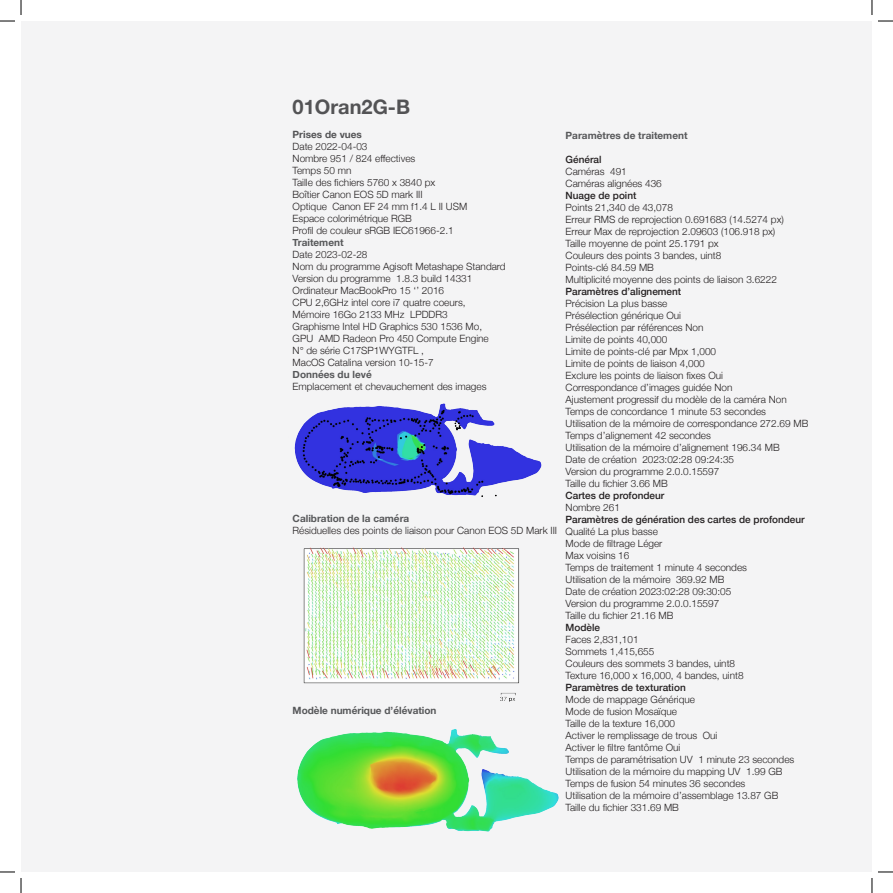
<style>
.page{position:relative;width:893px;height:893px;background:#fff}
.page>*{position:absolute;margin:0;border:0;box-sizing:border-box;transform-origin:0 0}
.t1{font:700 20px "Helvetica Neue";color:#535355}
.t2{font:300 10px "Helvetica Neue";color:#231f20}
.t3{font:500 10px "Helvetica Neue";color:#231f20}
.t4{font:700 10px "Helvetica Neue";color:#57585a}
.t5{font:700 10px "Helvetica Neue";color:#535355}
</style>
<div class="page">
<div style="left:21px;top:21px;width:850px;height:850px;background:#f4f4f5"></div>
<img style="left:294px;top:403px;width:248px;height:94px">
<img style="left:297px;top:729px;width:262px;height:103px">
<img style="left:303px;top:547px;width:217px;height:154px">
<svg style="left:0;top:0;width:22px;height:22px"></svg>
<svg style="left:0;top:871px;width:22px;height:21px"></svg>
<svg style="left:871px;top:0;width:21px;height:22px"></svg>
<svg style="left:871px;top:871px;width:21px;height:21px"></svg>
<p class="t1" style="left:292px;top:91px;width:119px">01Oran2G-B</p>
<p class="t5" style="left:292px;top:126px;width:71px">Prises de vues</p>
<p class="t2" style="left:292px;top:138px;width:76px">Date 2022-04-03</p>
<p class="t2" style="left:292px;top:150px;width:124px">Nombre 951 / 824 effectives</p>
<p class="t2" style="left:292px;top:162px;width:60px">Temps 50 mn</p>
<p class="t2" style="left:292px;top:174px;width:144px">Taille des fichiers 5760 x 3840 px</p>
<p class="t2" style="left:292px;top:186px;width:132px">Boîtier Canon EOS 5D mark III</p>
<p class="t2" style="left:292px;top:198px;width:176px">Optique Canon EF 24 mm f1.4 L II USM</p>
<p class="t2" style="left:292px;top:210px;width:121px">Espace colorimétrique RGB</p>
<p class="t2" style="left:292px;top:222px;width:162px">Profil de couleur sRGB IEC61966-2.1</p>
<p class="t4" style="left:292px;top:234px;width:52px">Traitement</p>
<p class="t2" style="left:292px;top:246px;width:76px">Date 2023-02-28</p>
<p class="t2" style="left:292px;top:258px;width:214px">Nom du programme Agisoft Metashape Standard</p>
<p class="t2" style="left:292px;top:270px;width:181px">Version du programme 1.8.3 build 14331</p>
<p class="t2" style="left:292px;top:282px;width:153px">Ordinateur MacBookPro 15 ‘’ 2016</p>
<p class="t2" style="left:292px;top:294px;width:174px">CPU 2,6GHz intel core i7 quatre coeurs,</p>
<p class="t2" style="left:292px;top:306px;width:157px">Mémoire 16Go 2133 MHz LPDDR3</p>
<p class="t2" style="left:292px;top:318px;width:191px">Graphisme Intel HD Graphics 530 1536 Mo,</p>
<p class="t2" style="left:292px;top:330px;width:198px">GPU AMD Radeon Pro 450 Compute Engine</p>
<p class="t2" style="left:292px;top:342px;width:133px">N° de série C17SP1WYGTFL ,</p>
<p class="t2" style="left:292px;top:354px;width:143px">MacOS Catalina version 10-15-7</p>
<p class="t4" style="left:292px;top:366px;width:81px">Données du levé</p>
<p class="t2" style="left:292px;top:378px;width:195px">Emplacement et chevauchement des images</p>
<p class="t4" style="left:292px;top:510px;width:118px">Calibration de la caméra</p>
<p class="t2" style="left:292px;top:522px;width:266px">Résiduelles des points de liaison pour Canon EOS 5D Mark III</p>
<p class="t4" style="left:292px;top:702px;width:145px">Modèle numérique d’élévation</p>
<p class="t4" style="left:565px;top:127px;width:123px">Paramètres de traitement</p>
<p class="t3" style="left:565px;top:151px;width:37px">Général</p>
<p class="t2" style="left:565px;top:163px;width:63px">Caméras 491</p>
<p class="t2" style="left:565px;top:175px;width:98px">Caméras alignées 436</p>
<p class="t3" style="left:565px;top:187px;width:72px">Nuage de point</p>
<p class="t2" style="left:565px;top:199px;width:109px">Points 21,340 de 43,078</p>
<p class="t2" style="left:565px;top:211px;width:220px">Erreur RMS de reprojection 0.691683 (14.5274 px)</p>
<p class="t2" style="left:565px;top:223px;width:211px">Erreur Max de reprojection 2.09603 (106.918 px)</p>
<p class="t2" style="left:565px;top:235px;width:155px">Taille moyenne de point 25.1791 px</p>
<p class="t2" style="left:565px;top:247px;width:157px">Couleurs des points 3 bandes, uint8</p>
<p class="t2" style="left:565px;top:259px;width:90px">Points-clé 84.59 MB</p>
<p class="t2" style="left:565px;top:271px;width:213px">Multiplicité moyenne des points de liaison 3.6222</p>
<p class="t3" style="left:565px;top:283px;width:117px">Paramètres d’alignement</p>
<p class="t2" style="left:565px;top:295px;width:103px">Précision La plus basse</p>
<p class="t2" style="left:565px;top:307px;width:117px">Présélection générique Oui</p>
<p class="t2" style="left:565px;top:319px;width:139px">Présélection par références Non</p>
<p class="t2" style="left:565px;top:331px;width:103px">Limite de points 40,000</p>
<p class="t2" style="left:565px;top:343px;width:152px">Limite de points-clé par Mpx 1,000</p>
<p class="t2" style="left:565px;top:355px;width:141px">Limite de points de liaison 4,000</p>
<p class="t2" style="left:565px;top:367px;width:159px">Exclure les points de liaison fixes Oui</p>
<p class="t2" style="left:565px;top:379px;width:168px">Correspondance d’images guidée Non</p>
<p class="t2" style="left:565px;top:391px;width:222px">Ajustement progressif du modèle de la caméra Non</p>
<p class="t2" style="left:565px;top:403px;width:202px">Temps de concordance 1 minute 53 secondes</p>
<p class="t2" style="left:565px;top:415px;width:244px">Utilisation de la mémoire de correspondance 272.69 MB</p>
<p class="t2" style="left:565px;top:427px;width:147px">Temps d’alignement 42 secondes</p>
<p class="t2" style="left:565px;top:439px;width:216px">Utilisation de la mémoire d’alignement 196.34 MB</p>
<p class="t2" style="left:565px;top:451px;width:170px">Date de création 2023:02:28 09:24:35</p>
<p class="t2" style="left:565px;top:463px;width:155px">Version du programme 2.0.0.15597</p>
<p class="t2" style="left:565px;top:475px;width:104px">Taille du fichier 3.66 MB</p>
<p class="t3" style="left:565px;top:487px;width:100px">Cartes de profondeur</p>
<p class="t2" style="left:565px;top:499px;width:56px">Nombre 261</p>
<p class="t3" style="left:565px;top:511px;width:240px">Paramètres de génération des cartes de profondeur</p>
<p class="t2" style="left:565px;top:523px;width:94px">Qualité La plus basse</p>
<p class="t2" style="left:565px;top:535px;width:98px">Mode de filtrage Léger</p>
<p class="t2" style="left:565px;top:547px;width:65px">Max voisins 16</p>
<p class="t2" style="left:565px;top:559px;width:183px">Temps de traitement 1 minute 4 secondes</p>
<p class="t2" style="left:565px;top:571px;width:160px">Utilisation de la mémoire 369.92 MB</p>
<p class="t2" style="left:565px;top:583px;width:167px">Date de création 2023:02:28 09:30:05</p>
<p class="t2" style="left:565px;top:595px;width:155px">Version du programme 2.0.0.15597</p>
<p class="t2" style="left:565px;top:607px;width:109px">Taille du fichier 21.16 MB</p>
<p class="t3" style="left:565px;top:619px;width:36px">Modèle</p>
<p class="t2" style="left:565px;top:631px;width:75px">Faces 2,831,101</p>
<p class="t2" style="left:565px;top:643px;width:90px">Sommets 1,415,655</p>
<p class="t2" style="left:565px;top:655px;width:171px">Couleurs des sommets 3 bandes, uint8</p>
<p class="t2" style="left:565px;top:667px;width:179px">Texture 16,000 x 16,000, 4 bandes, uint8</p>
<p class="t3" style="left:565px;top:679px;width:122px">Paramètres de texturation</p>
<p class="t2" style="left:565px;top:691px;width:131px">Mode de mappage Générique</p>
<p class="t2" style="left:565px;top:703px;width:113px">Mode de fusion Mosaïque</p>
<p class="t2" style="left:565px;top:715px;width:111px">Taille de la texture 16,000</p>
<p class="t2" style="left:565px;top:727px;width:153px">Activer le remplissage de trous Oui</p>
<p class="t2" style="left:565px;top:739px;width:116px">Activer le filtre fantôme Oui</p>
<p class="t2" style="left:565px;top:751px;width:230px">Temps de paramétrisation UV 1 minute 23 secondes</p>
<p class="t2" style="left:565px;top:763px;width:218px">Utilisation de la mémoire du mapping UV 1.99 GB</p>
<p class="t2" style="left:565px;top:775px;width:181px">Temps de fusion 54 minutes 36 secondes</p>
<p class="t2" style="left:565px;top:787px;width:214px">Utilisation de la mémoire d’assemblage 13.87 GB</p>
<p class="t2" style="left:565px;top:799px;width:115px">Taille du fichier 331.69 MB</p>
</div>
